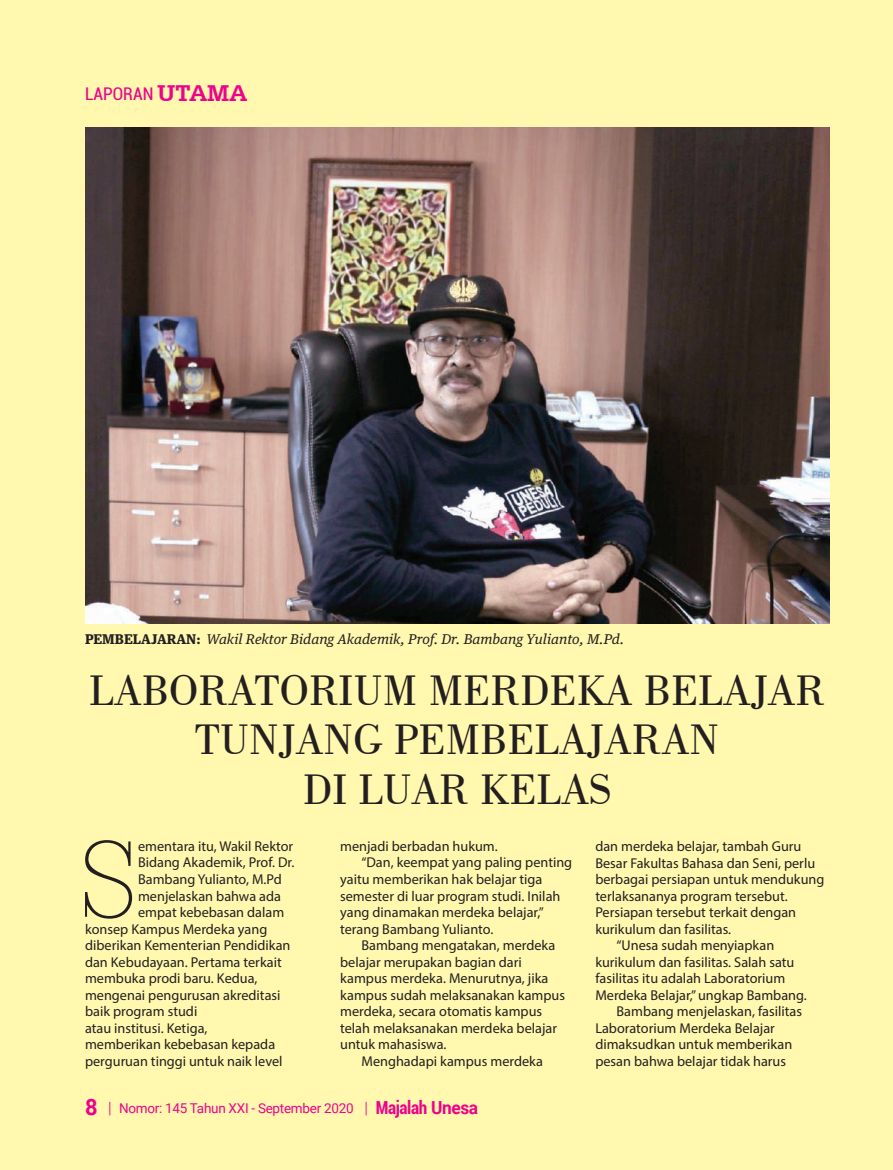
<style>
.page{position:relative;width:893px;height:1170px;background:#fff}
.page>*{position:absolute;margin:0;border:0;box-sizing:border-box;transform-origin:0 0}
.t1{font:100 117.3px "Serifa BT";color:#231f20}
.t2{font:45px/49.5px "Bodoni BT";color:#231f20;text-align:center}
.t3{font:condensed 17.55px "Roboto";color:#ed028c}
.t4{font:14.25px "Myriad Pro";color:#231f20}
.t5{font:italic 13.5px "Guardian Text Egyp";color:#231f20}
.t6{font:13.5px "Roboto";letter-spacing:-.02em;color:#ed028c}
.s1{font-family:"Serifa BT";font-weight:700;font-stretch:normal;font-size:24px}
.s2{font-weight:700;font-style:normal}
.s3{font-weight:700;font-size:22.5px}
.s4{font-family:"Minion Pro"}
.s5{font-weight:700;font-stretch:condensed;font-size:18px}
.s6{font-weight:700;font-size:18px}
</style>
<div class="page">
<div style="left:1px;top:1px;width:892px;height:1168px;background:#fff8ae"></div>
<img style="left:85px;top:128px;width:744px;height:495px">
<p class="t3" style="left:85px;top:82px;width:164px">LAPORAN <span class="s1">UTAMA</span></p>
<p class="t5" style="left:85px;top:628px;width:541px"><span class="s2">PEMBELAJARAN:</span> Wakil Rektor Bidang Akademik, Prof. Dr. Bambang Yulianto, M.Pd.</p>
<h2 class="t2" style="left:89px;top:664px;width:738px">LABORATORIUM MERDEKA BELAJAR<br>TUNJANG PEMBELAJARAN<br>DI LUAR KELAS</h2>
<h1 class="t1" style="left:78px;top:811px;width:60px">S</h1>
<p class="t4" style="left:138px;top:837px;width:157px">ementara itu, Wakil Rektor</p>
<p class="t4" style="left:340px;top:837px;width:159px">menjadi berbadan hukum.</p>
<p class="t4" style="left:361px;top:853px;width:212px">“Dan, keempat yang paling penting</p>
<p class="t4" style="left:340px;top:870px;width:204px">yaitu memberikan hak belajar tiga</p>
<p class="t4" style="left:340px;top:886px;width:222px">semester di luar program studi. Inilah</p>
<p class="t4" style="left:340px;top:903px;width:205px">yang dinamakan merdeka belajar,”</p>
<p class="t4" style="left:340px;top:919px;width:155px">terang Bambang Yulianto.</p>
<p class="t4" style="left:361px;top:936px;width:195px">Bambang mengatakan, merdeka</p>
<p class="t4" style="left:340px;top:952px;width:183px">belajar merupakan bagian dari</p>
<p class="t4" style="left:340px;top:969px;width:210px">kampus merdeka. Menurutnya, jika</p>
<p class="t4" style="left:340px;top:985px;width:226px">kampus sudah melaksanakan kampus</p>
<p class="t4" style="left:340px;top:1002px;width:203px">merdeka, secara otomatis kampus</p>
<p class="t4" style="left:340px;top:1018px;width:218px">telah melaksanakan merdeka belajar</p>
<p class="t4" style="left:340px;top:1035px;width:108px">untuk mahasiswa.</p>
<p class="t4" style="left:361px;top:1051px;width:183px">Menghadapi kampus merdeka</p>
<p class="t4" style="left:595px;top:837px;width:208px">dan merdeka belajar, tambah Guru</p>
<p class="t4" style="left:595px;top:853px;width:221px">Besar Fakultas Bahasa dan Seni, perlu</p>
<p class="t4" style="left:595px;top:870px;width:231px">berbagai persiapan untuk mendukung</p>
<p class="t4" style="left:595px;top:886px;width:194px">terlaksananya program tersebut.</p>
<p class="t4" style="left:595px;top:903px;width:202px">Persiapan tersebut terkait dengan</p>
<p class="t4" style="left:595px;top:919px;width:137px">kurikulum dan fasilitas.</p>
<p class="t4" style="left:617px;top:936px;width:159px">“Unesa sudah menyiapkan</p>
<p class="t4" style="left:595px;top:952px;width:201px">kurikulum dan fasilitas. Salah satu</p>
<p class="t4" style="left:595px;top:969px;width:191px">fasilitas itu adalah Laboratorium</p>
<p class="t4" style="left:595px;top:985px;width:213px">Merdeka Belajar,” ungkap Bambang.</p>
<p class="t4" style="left:617px;top:1002px;width:187px">Bambang menjelaskan, fasilitas</p>
<p class="t4" style="left:595px;top:1018px;width:181px">Laboratorium Merdeka Belajar</p>
<p class="t4" style="left:595px;top:1035px;width:198px">dimaksudkan untuk memberikan</p>
<p class="t4" style="left:595px;top:1051px;width:192px">pesan bahwa belajar tidak harus</p>
<p class="t4" style="left:138px;top:853px;width:158px">Bidang Akademik, Prof. Dr.</p>
<p class="t4" style="left:138px;top:870px;width:145px">Bambang Yulianto, M.Pd</p>
<p class="t4" style="left:138px;top:886px;width:144px">menjelaskan bahwa ada</p>
<p class="t4" style="left:138px;top:903px;width:148px">empat kebebasan dalam</p>
<p class="t4" style="left:85px;top:919px;width:184px">konsep Kampus Merdeka yang</p>
<p class="t4" style="left:85px;top:936px;width:207px">diberikan Kementerian Pendidikan</p>
<p class="t4" style="left:85px;top:952px;width:198px">dan Kebudayaan. Pertama terkait</p>
<p class="t4" style="left:85px;top:969px;width:174px">membuka prodi baru. Kedua,</p>
<p class="t4" style="left:85px;top:985px;width:197px">mengenai pengurusan akreditasi</p>
<p class="t4" style="left:85px;top:1002px;width:114px">baik program studi</p>
<p class="t4" style="left:85px;top:1018px;width:124px">atau institusi. Ketiga,</p>
<p class="t4" style="left:85px;top:1035px;width:192px">memberikan kebebasan kepada</p>
<p class="t4" style="left:85px;top:1051px;width:199px">perguruan tinggi untuk naik level</p>
<p class="t6" style="left:85px;top:1098px;width:395px"><span class="s3">8</span> <span class="s4">|</span> Nomor: 145 Tahun XXI - September 2020 <span class="s4">|</span> <span class="s5">Majalah</span> <span class="s6">Unesa</span></p>
</div>
